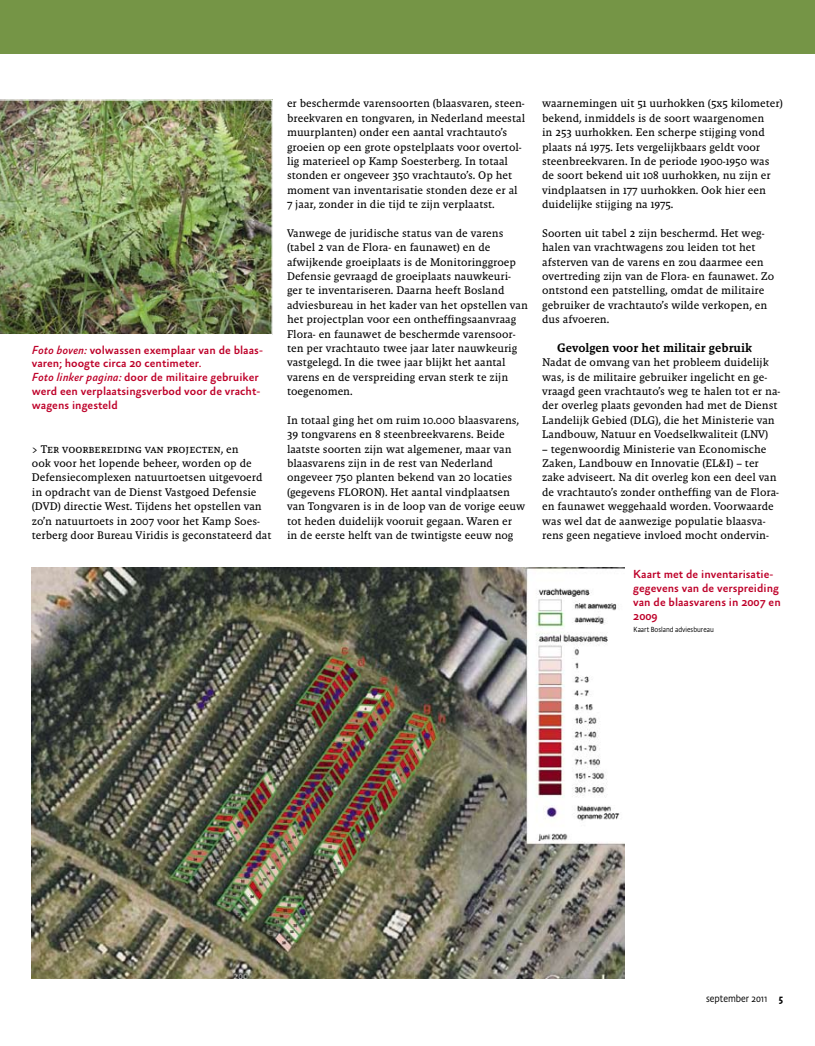
<style>
.page{position:relative;width:815px;height:1046px;background:#fff}
.page>*{position:absolute;margin:0;border:0;box-sizing:border-box;transform-origin:0 0}
.t1{font:12.5px "Malaga Med";color:#000}
.t2{font:500 11.88px/13.8px "Absara Sans";color:#be0029}
.t3{font:11.25px/14.4px "Malaga Reg";color:#000}
.t4{font:11.25px "Malaga SC Reg";color:#000}
.t5{font:300 10.38px "Absara Sans Head";color:#000}
.t6{font:300 7.5px "Absara Sans LF Head";color:#000}
.s1{font-style:italic}
.s2{font-family:"Malaga Reg"}
.s3{font-weight:500}
</style>
<div class="page">
<div style="left:0;top:0;width:815px;height:53px;background:#759546"></div>
<img style="left:32px;top:567px;width:593px;height:411px">
<img style="left:0;top:99px;width:273px;height:236px">
<p class="t2" style="left:32px;top:343px;width:232px"><span class="s1">Foto boven:</span> volwassen exemplaar van de blaas&shy;varen; hoogte circa 20 centimeter.<br><span class="s1">Foto linker pagina:</span> door de militaire gebruiker werd een verplaatsingsverbod voor de vracht&shy;wagens ingesteld</p>
<p class="t4" style="left:32px;top:443px;width:208px"><span class="s2">&gt;</span> Ter voorbereiding van projecten, <span class="s2">en</span></p>
<p class="t3" style="left:32px;top:456px;width:241px">ook voor het lopende beheer, worden op de Defensiecomplexen natuurtoetsen uitgevoerd in opdracht van de Dienst Vastgoed Defensie (DVD) directie West. Tijdens het opstellen van zo’n natuurtoets in 2007 voor het Kamp Soes&shy;terberg door Bureau Viridis is geconstateerd dat</p>
<p class="t3" style="left:287px;top:96px;width:240px">er beschermde varensoorten (blaasvaren, steen&shy;breekvaren en tongvaren, in Nederland meestal muurplanten) onder een aantal vrachtauto’s groeien op een grote opstelplaats voor overtol&shy;lig materieel op Kamp Soesterberg. In totaal stonden er ongeveer 350 vrachtauto’s. Op het moment van inventarisatie stonden deze er al 7 jaar, zonder in die tijd te zijn verplaatst.</p>
<p class="t3" style="left:287px;top:226px;width:242px">Vanwege de juridische status van de varens (tabel 2 van de Flora- en faunawet) en de afwijkende groeiplaats is de Monitoringgroep Defensie gevraagd de groeiplaats nauwkeuri&shy;ger te inventariseren. Daarna heeft Bosland adviesbureau in het kader van het opstellen van het projectplan voor een ontheffingsaanvraag Flora- en faunawet de beschermde varensoor&shy;ten per vrachtauto twee jaar later nauwkeurig vastgelegd. In die twee jaar blijkt het aantal varens en de verspreiding ervan sterk te zijn toegenomen.</p>
<p class="t3" style="left:287px;top:413px;width:240px">In totaal ging het om ruim 10.000 blaasvarens, 39 tongvarens en 8 steenbreekvarens. Beide laatste soorten zijn wat algemener, maar van blaasvarens zijn in de rest van Nederland ongeveer 750 planten bekend van 20 locaties (gegevens FLORON). Het aantal vindplaatsen van Tongvaren is in de loop van de vorige eeuw tot heden duidelijk vooruit gegaan. Waren er in de eerste helft van de twintigste eeuw nog</p>
<p class="t3" style="left:542px;top:96px;width:242px">waarnemingen uit 51 uurhokken (5x5 kilometer) bekend, inmiddels is de soort waargenomen<br>in 253 uurhokken. Een scherpe stijging vond plaats ná 1975. Iets vergelijkbaars geldt voor steenbreekvaren. In de periode 1900-1950 was de soort bekend uit 108 uurhokken, nu zijn er vindplaatsen in 177 uurhokken. Ook hier een duidelijke stijging na 1975.</p>
<p class="t3" style="left:542px;top:226px;width:234px">Soorten uit tabel 2 zijn beschermd. Het weg&shy;halen van vrachtwagens zou leiden tot het afsterven van de varens en zou daarmee een overtreding zijn van de Flora- en faunawet. Zo ontstond een patstelling, omdat de militaire gebruiker de vrachtauto’s wilde verkopen, en dus afvoeren.</p>
<p class="t1" style="left:557px;top:340px;width:196px">Gevolgen voor het militair gebruik</p>
<p class="t3" style="left:542px;top:355px;width:240px">Nadat de omvang van het probleem duidelijk was, is de militaire gebruiker ingelicht en ge&shy;vraagd geen vrachtauto’s weg te halen tot er na&shy;der overleg plaats gevonden had met de Dienst Landelijk Gebied (DLG), die het Ministerie van Landbouw, Natuur en Voedselkwaliteit (LNV)</p>
<p class="t3" style="left:542px;top:441px;width:238px">– tegenwoordig Ministerie van Economische Zaken, Landbouw en Innovatie (EL&amp;I) – ter zake adviseert. Na dit overleg kon een deel van de vrachtauto’s zonder ontheffing van de Flora&shy;en faunawet weggehaald worden. Voorwaarde was wel dat de aanwezige populatie blaasva&shy;rens geen negatieve invloed mocht ondervin-</p>
<p class="t2" style="left:633px;top:568px;width:149px">Kaart met de inventarisatie&shy;gegevens van de verspreiding van de blaasvarens in 2007 en<br>2009</p>
<p class="t6" style="left:634px;top:624px;width:82px">Kaart Bosland adviesbureau</p>
<p class="t5" style="left:706px;top:991px;width:79px">september 2011 <span class="s3">5</span></p>
</div>
